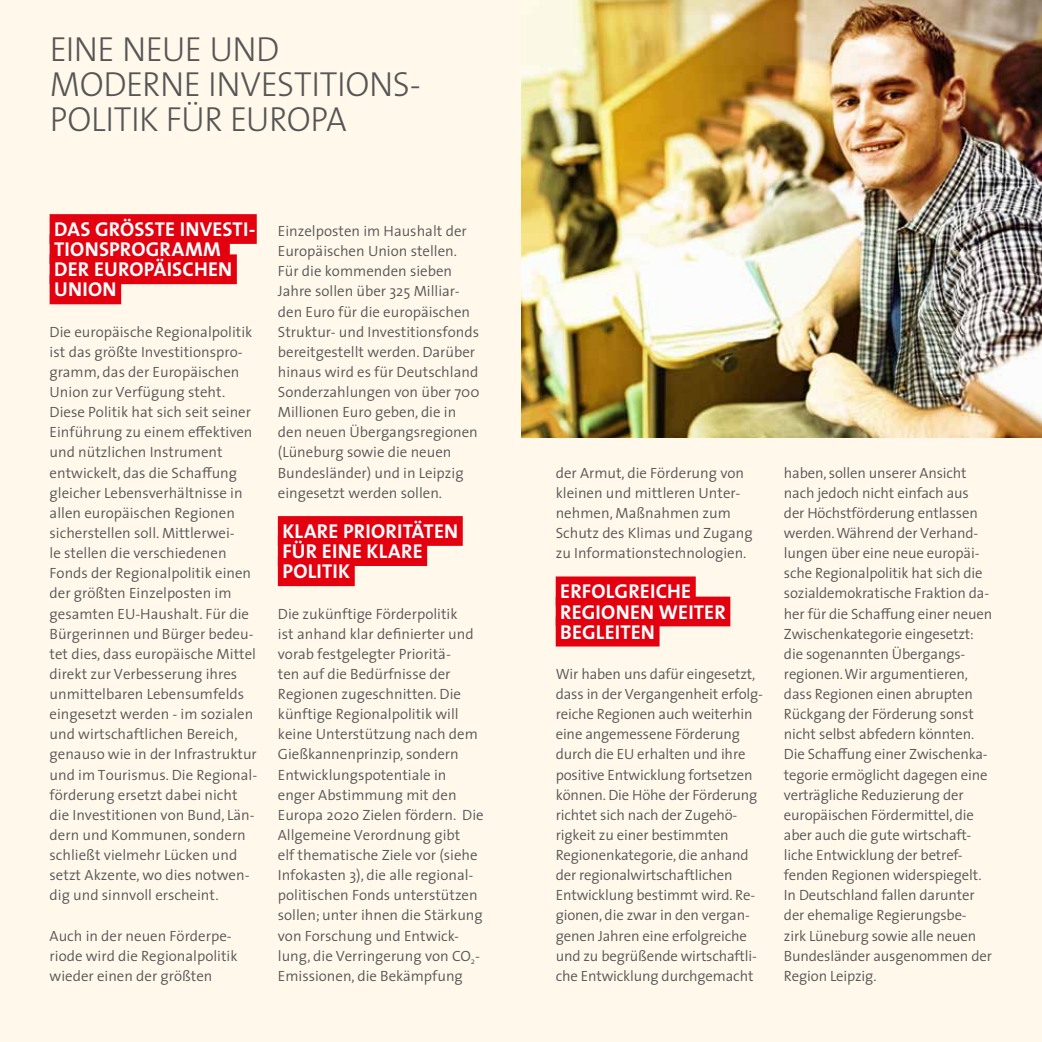
<style>
.page{position:relative;width:1042px;height:1042px;background:#fff8eb}
.page>*{position:absolute;margin:0;border:0;box-sizing:border-box;transform-origin:0 0}
.t1{font:300 35px "The Sans";letter-spacing:-.01em;color:#565656}
.t2{font:700 20.12px/20.1px "The Sans";letter-spacing:.005em;color:#fff}
.t3{font:300 14.88px/20.1px "The Sans";color:#565656}
</style>
<div class="page">
<img style="left:521px;top:0;width:521px;height:437px">
<div style="left:50px;top:214px;width:207px;height:30px;background:#e3000f"></div>
<div style="left:50px;top:234px;width:180px;height:30px;background:#e3000f"></div>
<div style="left:50px;top:254px;width:187px;height:30px;background:#e3000f"></div>
<div style="left:50px;top:274px;width:71px;height:30px;background:#e3000f"></div>
<div style="left:278px;top:516px;width:185px;height:30px;background:#e3000f"></div>
<div style="left:278px;top:536px;width:149px;height:30px;background:#e3000f"></div>
<div style="left:278px;top:556px;width:77px;height:30px;background:#e3000f"></div>
<div style="left:556px;top:576px;width:140px;height:30px;background:#e3000f"></div>
<div style="left:556px;top:596px;width:174px;height:30px;background:#e3000f"></div>
<div style="left:556px;top:617px;width:103px;height:29px;background:#e3000f"></div>
<h1 class="t1" style="left:50px;top:20px;width:92px">EINE NEUE</h1>
<h1 class="t1" style="left:209px;top:20px;width:72px">UN D</h1>
<h1 class="t1" style="left:50px;top:55px;width:95px">MODERNE</h1>
<h1 class="t1" style="left:208px;top:55px;width:28px">INVEST</h1>
<h1 class="t1" style="left:311px;top:55px;width:56px">ITIONS</h1>
<h1 class="t1" style="left:410px;top:55px;width:13px">-</h1>
<h1 class="t1" style="left:50px;top:90px;width:135px">POLITIK FÜR</h1>
<h1 class="t1" style="left:230px;top:90px;width:20px">EUROPA</h1>
<h2 class="t2" style="left:54px;top:219px;width:203px">DAS GRÖSSTE INVESTI -<br>TION</h2>
<h2 class="t2" style="left:54px;top:239px;width:168px;text-align:justify;text-indent:45px">SPROG RAMM DER EU ROPÄISCHEN UNION</h2>
<p class="t3" style="left:50px;top:321px;width:209px">Die europäische Regionalpolitik ist das größte Investitionspro&shy;gramm, das der Europäischen<br>Union zur Verfügung steht.<br>Diese Politik hat sich seit seiner<br>Einführung zu einem effektiven und nützlichen Instrument entwickelt, das die Schaffung gleicher Lebensverhältnisse in allen europäischen Regionen sicherstellen soll. Mittlerwei-<br>le stellen die verschiedenen<br>Fonds der Regionalpolitik einen der größten Einzelposten im gesamten EU-Haushalt. Für die<br>Bürgerinnen und Bürger bedeu&shy;tet dies, dass europäische Mittel direkt zur Verbesserung ihres unmittelbaren Lebensumfelds eingesetzt werden - im sozialen und wirtschaftlichen Bereich, genauso wie in der Infrastruktur und im Tourismus. Die Regional&shy;förderung ersetzt dabei nicht die Investitionen von Bund, Län&shy;dern und Kommunen, sondern schließt vielmehr Lücken und setzt Akzente, wo dies notwen&shy;dig und sinnvoll erscheint.</p>
<p class="t3" style="left:50px;top:925px;width:189px">Auch in der neuen Förderpe&shy;riode wird die Regionalpolitik wieder einen der größten</p>
<p class="t3" style="left:278px;top:220px;width:203px">Einzelposten im Haushalt der<br>Europäischen Union stellen.<br>Für die kommenden sieben<br>Jahre sollen über 325 Milliar&shy;den Euro für die europäischen<br>Struktur- und Investitionsfonds bereitgestellt werden. Darüber hinaus wird es für Deutschland<br>Sonderzahlungen von über 700<br>Millionen Euro geben, die in den neuen Übergangsregionen (Lüneburg sowie die neuen<br>Bundesländer) und in Leipzig eingesetzt werden sollen.</p>
<h2 class="t2" style="left:282px;top:520px;width:154px">KLARE PRIORITÄTEN<br>FÜR EINE</h2>
<h2 class="t2" style="left:367px;top:541px;width:55px">KLARE</h2>
<h2 class="t2" style="left:282px;top:561px;width:11px">POLITIK</h2>
<p class="t3" style="left:278px;top:603px;width:207px">Die zukünftige Förderpolitik<br>ist anhand klar definierter und vorab festgelegter Prioritä-<br>ten auf die Bedürfnisse der<br>Regionen zugeschnitten. Die künftige Regionalpolitik will keine Unterstützung nach dem<br>Gießkannenprinzip, sondern<br>Entwicklungspotentiale in enger Abstimmung mit den<br>Europa 2020 Zielen fördern. Die<br>Allgemeine Verordnung gibt<br>elf thematische Ziele vor (siehe<br>Infokasten 3), die alle regional&shy;politischen Fonds unterstützen sollen; unter ihnen die Stärkung von Forschung und Entwick&shy;lung, die Verringerung von CO<sub>2</sub>-<br>Emissionen, die Bekämpfung</p>
<p class="t3" style="left:556px;top:462px;width:198px">der Armut, die Förderung von kleinen und mittleren Unter&shy;nehmen, Maßnahmen zum<br>Schutz des Klimas und Zugang zu Informationstechnologien.</p>
<h2 class="t2" style="left:560px;top:581px;width:44px">eRFOLG</h2>
<h2 class="t2" style="left:628px;top:581px;width:62px">REICHE</h2>
<h2 class="t2" style="left:560px;top:601px;width:24px">REGIONEN</h2>
<h2 class="t2" style="left:659px;top:601px;width:29px">WEITE</h2>
<h2 class="t2" style="left:714px;top:601px;width:13px">R</h2>
<h2 class="t2" style="left:560px;top:621px;width:12px">BEGLEITEN</h2>
<p class="t3" style="left:556px;top:663px;width:209px">Wir haben uns dafür eingesetzt, dass in der Vergangenheit erfolg&shy;reiche Regionen auch weiterhin eine angemessene Förderung durch die EU erhalten und ihre positive Entwicklung fortsetzen können. Die Höhe der Förderung richtet sich nach der Zugehö&shy;rigkeit zu einer bestimmten<br>Regionenkategorie, die anhand der regionalwirtschaftlichen<br>Entwicklung bestimmt wird. Re&shy;gionen, die zwar in den vergan&shy;genen Jahren eine erfolgreiche und zu begrüßende wirtschaftli&shy;che Entwicklung durchgemacht</p>
<p class="t3" style="left:784px;top:462px;width:210px">haben, sollen unserer Ansicht nach jedoch nicht einfach aus der Höchstförderung entlassen werden. Während der Verhand&shy;lungen über eine neue europäi&shy;sche Regionalpolitik hat sich die sozialdemokratische Fraktion da&shy;her für die Schaffung einer neuen<br>Zwischenkategorie eingesetzt: die sogenannten Übergangs&shy;regionen. Wir argumentieren, dass Regionen einen abrupten<br>Rückgang der Förderung sonst nicht selbst abfedern könnten.<br>Die Schaffung einer Zwischenka&shy;tegorie ermöglicht dagegen eine verträgliche Reduzierung der europäischen Fördermittel, die aber auch die gute wirtschaft&shy;liche Entwicklung der betref&shy;fenden Regionen widerspiegelt.<br>In Deutschland fallen darunter der ehemalige Regierungsbe&shy;zirk Lüneburg sowie alle neuen<br>Bundesländer ausgenommen der<br>Region Leipzig.</p>
</div>
